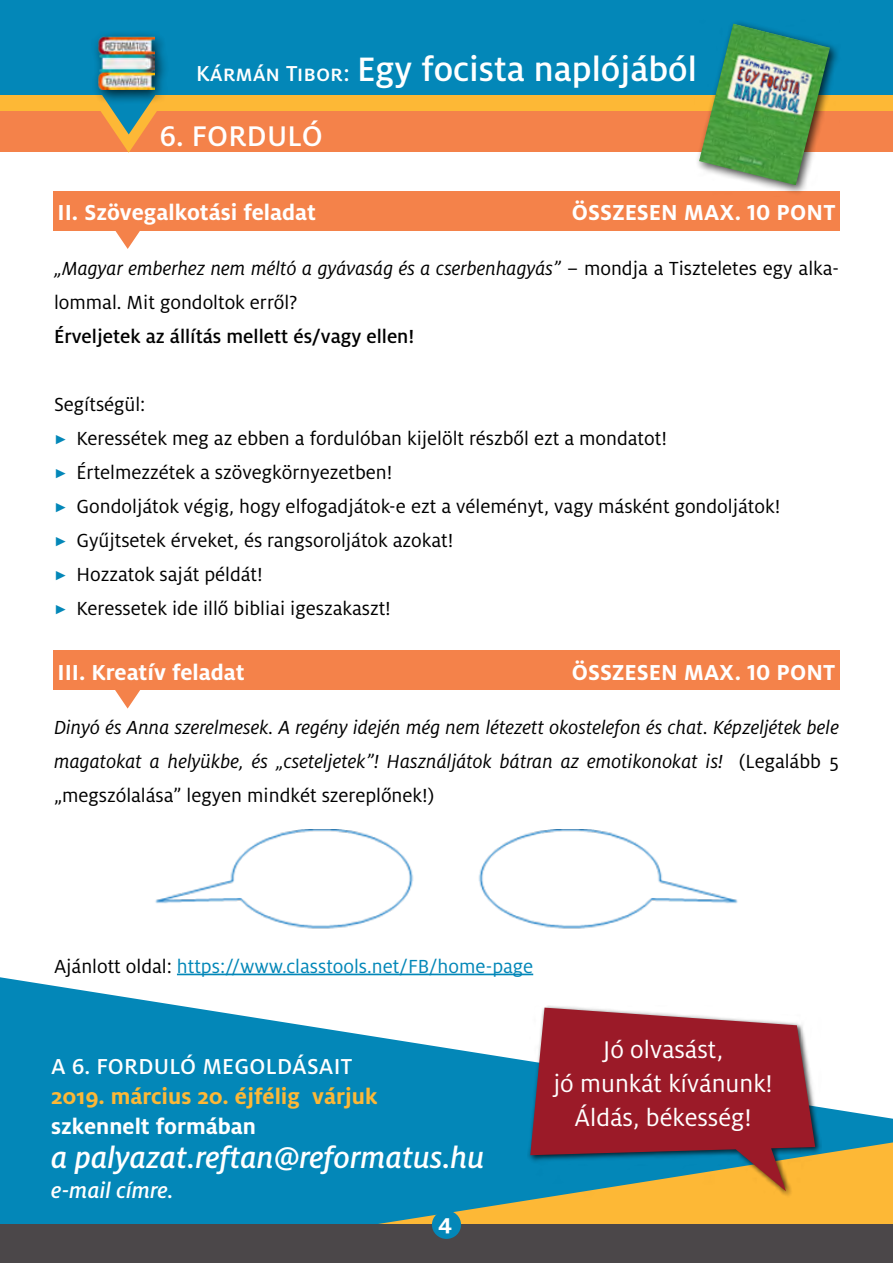
<style>
.page{position:relative;width:893px;height:1263px;background:#fff}
.page>*{position:absolute;margin:0;border:0;box-sizing:border-box;transform-origin:0 0}
.t1{font:500 37.5px "Milo Pro";color:#fff}
.t2{font:italic 500 33px "Milo Pro";color:#fff}
.t3{font:500 31.5px "Milo Pro";letter-spacing:.01em;color:#fff}
.t4{font:26.85px/34px "Milo Pro";color:#fff;text-align:center}
.t5{font:700 24px "Milo Pro";color:#fff}
.t6{font:700 24px "Milo Pro";color:#fdb836}
.t7{font:500 24px "Milo Pro";letter-spacing:.01em;color:#fff}
.t8{font:italic 500 24px "Milo Pro";color:#fff}
.t9{font:21px/34px "Milo Pro";color:#000}
.t10{font:italic 21px/34px "Milo Pro";color:#000;text-align:justify}
.t11{font:21px "Milo Pro";color:#0387b8}
.t12{font:500 21px "Milo Pro";color:#000}
.s1{font-size:24px}
.s2{font-style:italic}
.s3{font-family:"Linguistics Pro";color:#0387b8}
.s4{font-style:normal}
.s5{color:#000}
</style>
<div class="page">
<hr style="left:177px;top:973px;width:356px;height:2px;background:#0387b8">
<div style="left:0;top:52px;width:893px;height:100px;background:#f4824a"></div>
<div style="left:0;top:0;width:893px;height:111px;background:#fdb836"></div>
<div style="left:0;top:0;width:893px;height:95px;background:#0387b8"></div>
<svg style="left:101px;top:105px;width:56px;height:48px"></svg>
<div style="left:91px;top:30px;width:79px;height:75px;background:#000;opacity:.75"></div>
<img style="left:99px;top:37px;width:55px;height:52px">
<svg style="left:0;top:977px;width:893px;height:248px;fill:#0387b8"></svg>
<svg style="left:132px;top:1142px;width:761px;height:83px;background:#53958c"></svg>
<div style="left:527px;top:1005px;width:295px;height:192px;background:#000;opacity:.75"></div>
<svg style="left:530px;top:1008px;width:285px;height:183px;background:#92434a"></svg>
<div style="left:0;top:1225px;width:893px;height:38px;background:#4b4749"></div>
<div style="left:432px;top:1210px;width:29px;height:29px;background:#0387b8;border-radius:50%"></div>
<div style="left:53px;top:191px;width:787px;height:40px;background:#f4824a"></div>
<svg style="left:115px;top:231px;width:25px;height:18px"></svg>
<div style="left:53px;top:651px;width:787px;height:39px;background:#f4824a"></div>
<svg style="left:115px;top:690px;width:25px;height:18px"></svg>
<div style="left:694px;top:19px;width:147px;height:178px;background:#000;opacity:.75"></div>
<img style="left:699px;top:24px;width:131px;height:161px">
<img style="left:155px;top:829px;width:259px;height:100px">
<img style="left:478px;top:829px;width:260px;height:100px">
<h1 class="t1" style="left:196px;top:49px;width:502px"><span class="s1">Kármán Tibor:</span> Egy focista naplójából</h1>
<h3 class="t3" style="left:159px;top:119px;width:165px">6. FORDULÓ</h3>
<p class="t5" style="left:58px;top:199px;width:260px">II. Szövegalkotási feladat</p>
<p class="t5" style="left:572px;top:199px;width:265px">ÖSSZESEN MAX. 10 PONT</p>
<p class="t9" style="left:54px;top:252px;width:786px"><span class="s2">„Magyar emberhez nem méltó a gyávaság és a cserbenhagyás”</span> – mondja a Tiszteletes egy alka&shy;lommal. Mit gondoltok erről?</p>
<p class="t12" style="left:54px;top:325px;width:362px">Érveljetek az állítás mellett és/vagy ellen!</p>
<p class="t9" style="left:54px;top:388px;width:728px">Segítségül:<br><span class="s3">▶</span> Keressétek meg az ebben a fordulóban kijelölt részből ezt a mondatot!<br><span class="s3">▶</span> Értelmezzétek a szövegkörnyezetben!<br><span class="s3">▶</span> Gondoljátok végig, hogy elfogadjátok-e ezt a véleményt, vagy másként gondoljátok! <span class="s3">▶</span> Gyűjtsetek érveket, és rangsoroljátok azokat!<br><span class="s3">▶</span> Hozzatok saját példát!<br><span class="s3">▶</span> Keressetek ide illő bibliai igeszakaszt!</p>
<p class="t5" style="left:57px;top:659px;width:189px">III. Kreatív feladat</p>
<p class="t5" style="left:572px;top:659px;width:265px">ÖSSZESEN MAX. 10 PONT</p>
<p class="t10" style="left:54px;top:711px;width:787px">Dinyó és Anna szerelmesek. A regény idején még nem létezett okostelefon és chat. Képzeljétek bele magatokat a helyükbe, és „cseteljetek”! Használjátok bátran az emotikonokat is! <span class="s4">(Legalább 5 „megszólalása” legyen mindkét szereplőnek!)</span></p>
<p class="t11" style="left:54px;top:954px;width:481px"><span class="s5">Ajánlott oldal:</span> https://www.classtools.net/FB/home-page</p>
<p class="t7" style="left:51px;top:1053px;width:303px">A 6. FORDULÓ MEGOLDÁSAIT</p>
<p class="t6" style="left:51px;top:1082px;width:328px">2019. március 20. éjfélig várjuk</p>
<p class="t5" style="left:51px;top:1112px;width:206px">szkennelt formában</p>
<h2 class="t2" style="left:51px;top:1139px;width:435px">a palyazat.reftan@reformatus.hu</h2>
<p class="t8" style="left:51px;top:1177px;width:124px">e-mail címre.</p>
<p class="t5" style="left:438px;top:1208px;width:16px">4</p>
<p class="t4" style="left:553px;top:1032px;width:221px">Jó olvasást,<br>jó munkát kívánunk!<br>Áldás, békesség!</p>
</div>
